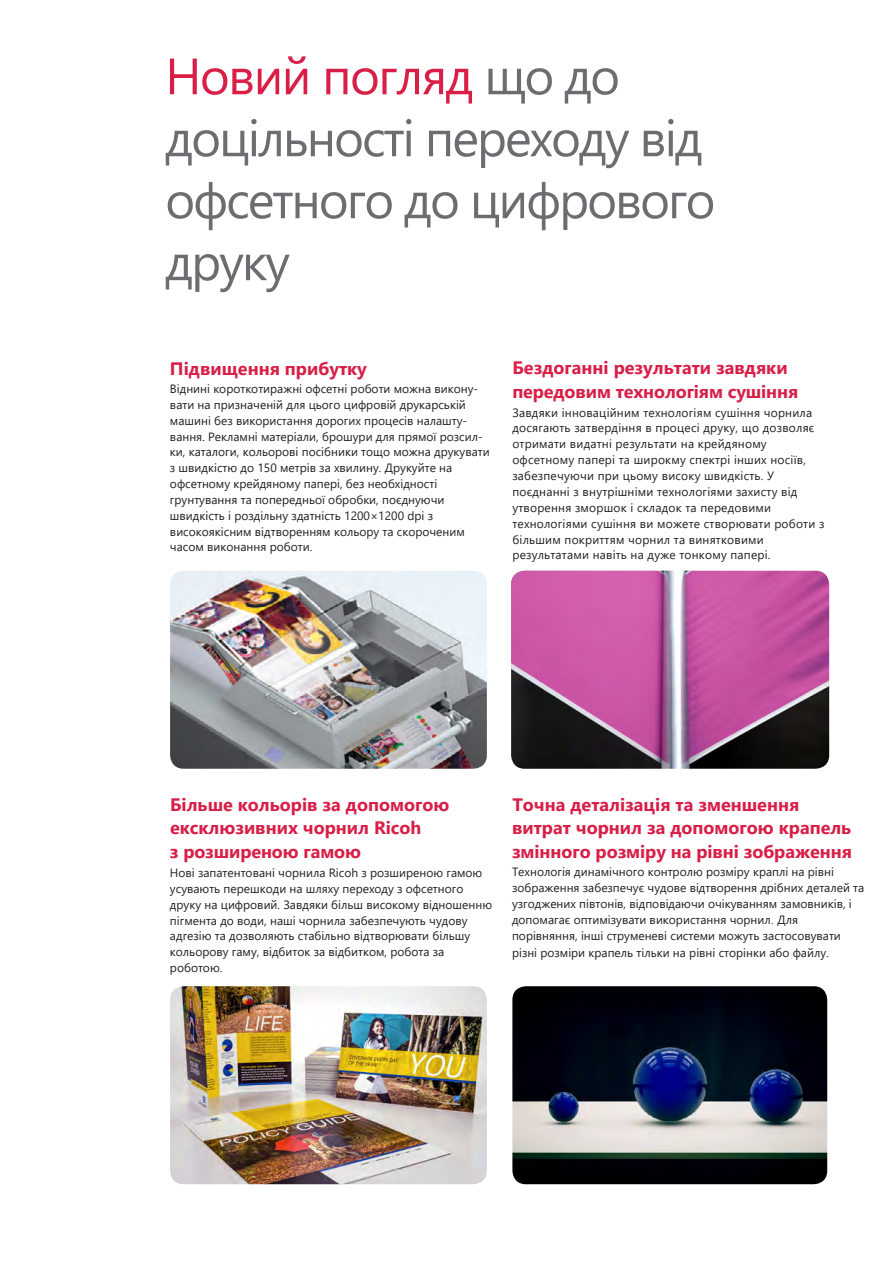
<style>
.page{position:relative;width:893px;height:1263px;background:#fff}
.page>*{position:absolute;margin:0;border:0;box-sizing:border-box;transform-origin:0 0}
.PG2_RIC2012-IntroHea{font:51px/61.9px "Segoe UI";letter-spacing:-.04em;color:#6c6d70}
.PG2_RIC2012-Pg3_Sect{font:700 18px/23.4px "Segoe UI";color:#d91e47}
.PG2_RIC2012-Pg3_Sect-2{font:12px/15.9px "Segoe UI";color:#231f20}
.s1{color:#d91e47}
.s2{font-family:"Frutiger LT Std";font-weight:300}
</style>
<div class="page">
<img style="left:511px;top:571px;width:318px;height:198px">
<img style="left:512px;top:986px;width:315px;height:198px">
<img style="left:170px;top:571px;width:317px;height:198px">
<img style="left:170px;top:986px;width:317px;height:198px">
<p class="PG2_RIC2012-IntroHea" style="left:165px;top:41px;width:552px"><span class="s1">Новий погляд</span> що до доцільності переходу від офсетного до цифрового друку</p>
<p class="PG2_RIC2012-Pg3_Sect" style="left:170px;top:355px;width:198px">Підвищення прибутку</p>
<p class="PG2_RIC2012-Pg3_Sect-2" style="left:170px;top:380px;width:321px">Віднині короткотиражні офсетні роботи можна викону&shy;вати на призначеній для цього цифровій друкарській машині без використання дорогих процесів налашту&shy;вання. Рекламні матеріали, брошури для прямої розсил&shy;ки, каталоги, кольорові посібники тощо можна друкувати з швидкістю до 150 метрів за хвилину. Друкуйте на офсетному крейдяному папері, без необхідності грунтування та попередньої обробки, поєднуючи швидкість і роздільну здатність 1200×1200 dpi з високоякісним відтворенням кольору та скороченим часом виконання роботи.</p>
<p class="PG2_RIC2012-Pg3_Sect" style="left:512px;top:355px;width:277px">Бездоганні результати завдяки</p>
<p class="PG2_RIC2012-Pg3_Sect" style="left:512px;top:379px;width:287px">передовим технологіям сушіння</p>
<p class="PG2_RIC2012-Pg3_Sect-2" style="left:512px;top:403px;width:313px">Завдяки інноваційним технологіям сушіння чорнила досягають затвердіння в процесі друку, що дозволяє отримати видатні результати на крейдяному офсетному папері та широкму спектрі інших носіїв, забезпечуючи при цьому високу швидкість. У поєднанні з внутрішніми технологіями захисту від утворення зморшок і складок та передовими технологіями сушіння ви можете створювати роботи з більшим покриттям чорнил та винятковими результатами навіть на дуже тонкому папері.</p>
<p class="PG2_RIC2012-Pg3_Sect" style="left:170px;top:791px;width:281px">Більше кольорів за допомогою ексклюзивних чорнил Ricoh</p>
<p class="PG2_RIC2012-Pg3_Sect" style="left:170px;top:839px;width:193px">з розширеною гамою</p>
<p class="PG2_RIC2012-Pg3_Sect-2" style="left:170px;top:863px;width:324px">Нові запатентовані чорнила Ricoh з розширеною гамою усувають перешкоди на шляху переходу з офсетного друку на цифровий. Завдяки більш високому відношенню пігмента до води, наші чорнила забезпечують чудову адгезію та дозволяють стабільно відтворювати більшу кольорову гаму, відбиток за відбитком, робота за роботою.</p>
<p class="PG2_RIC2012-Pg3_Sect" style="left:512px;top:791px;width:341px">Точна деталізація та зменшення витрат чорнил за допомогою крапель</p>
<p class="PG2_RIC2012-Pg3_Sect" style="left:512px;top:838px;width:342px">змінного розміру на рівні зображення</p>
<p class="PG2_RIC2012-Pg3_Sect-2" style="left:512px;top:863px;width:354px">Технологія динамічного контролю розміру краплі на рівні зображення забезпечує чудове відтворення дрібних деталей та узгоджених півтонів, відповідаючи очікуванням замовників, і допомагає оптимізувати використання чорнил<span class="s2">.</span> Для порівняння, інші струменеві системи можуть застосовувати різні розміри крапель тільки на рівні сторінки або файлу.</p>
</div>
